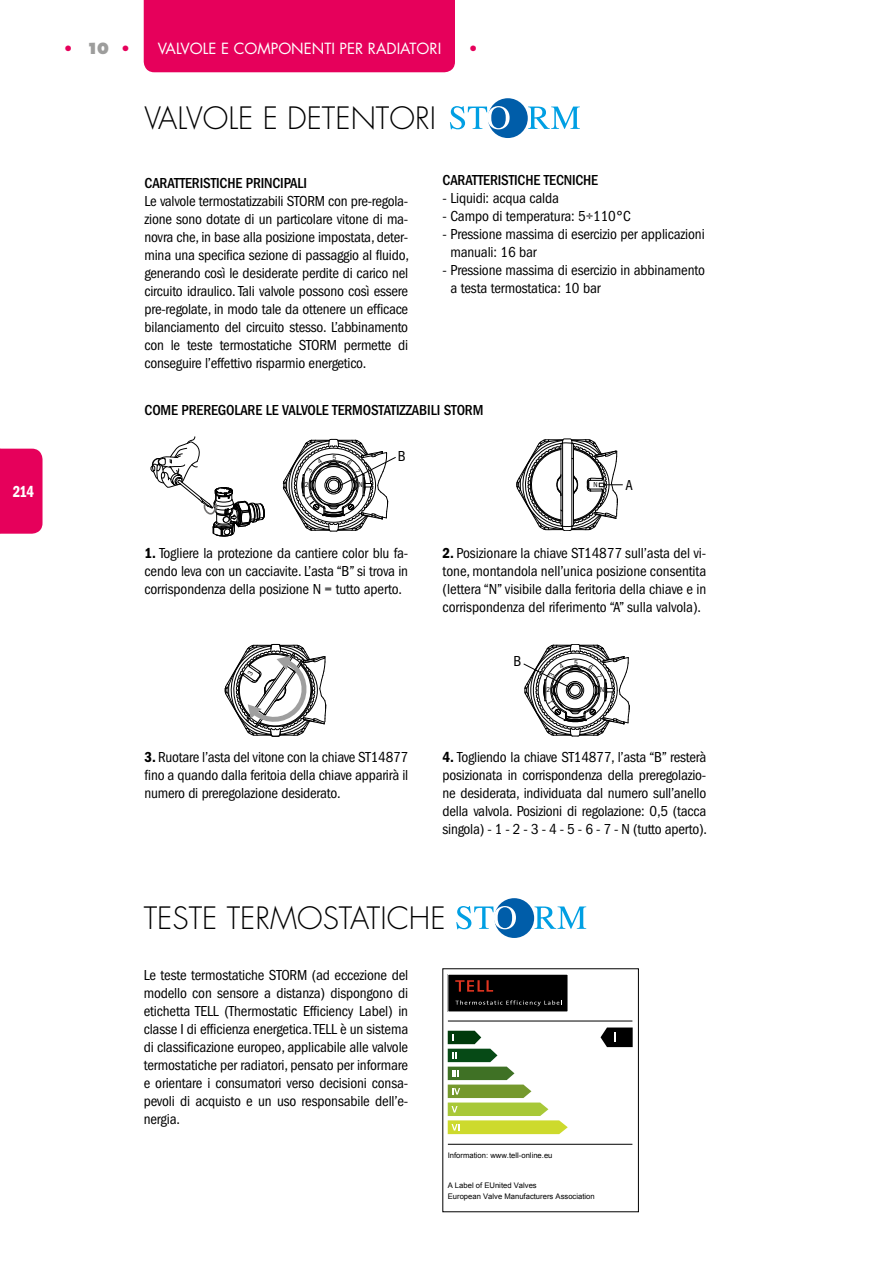
<style>
.page{position:relative;width:893px;height:1263px;background:#fff}
.page>*{position:absolute;margin:0;border:0;box-sizing:border-box;transform-origin:0 0}
.t1{font:300 30px "Futura";color:#000}
.t2{font:600 condensed 16.5px "Franklin Gothic";color:#fff;scale:.9 1}
.t3{font:condensed 15px/18px "Franklin Gothic";letter-spacing:-.01em;color:#000;text-align:justify}
.t4{font:500 condensed 15px "Franklin Gothic";letter-spacing:-.01em;color:#000}
.t5{font:15px "Futura";color:#fff}
.t6{font:15px "Futura";color:#e6005b}
.t7{font:7.65px/10.9px "Arial";color:#000}
.t8{font:condensed 7.35px "Franklin Gothic";color:#000}
.s1{font-weight:800;color:#9d9d9c}
.s2{font-weight:600}
</style>
<div class="page">
<div style="left:144px;top:1px;width:311px;height:71px;background:#e6005b"></div>
<hr style="left:144px;top:0;width:311px;height:1px;background:#e6005b">
<div style="left:0;top:449px;width:43px;height:85px;background:#e6005b"></div>
<div style="left:488px;top:98px;width:40px;height:40px;background:#005da9;border-radius:50%"></div>
<svg style="left:450px;top:106px;width:60px;height:23px"></svg>
<svg style="left:528px;top:107px;width:52px;height:22px"></svg>
<div style="left:494px;top:898px;width:40px;height:40px;background:#005da9;border-radius:50%"></div>
<svg style="left:456px;top:906px;width:60px;height:23px"></svg>
<svg style="left:534px;top:906px;width:52px;height:23px"></svg>
<img style="left:447px;top:974px;width:186px;height:171px">
<svg style="left:448px;top:974px;width:120px;height:38px;background:#171111"></svg>
<hr style="left:448px;top:1021px;width:184px;height:1px;background:#000">
<hr style="left:448px;top:1144px;width:184px;height:1px;background:#000">
<svg style="left:601px;top:1027px;width:32px;height:20px"></svg>
<svg style="left:448px;top:1031px;width:120px;height:103px"></svg>
<svg style="left:150px;top:437px;width:114px;height:99px"></svg>
<svg style="left:517px;top:439px;width:106px;height:92px"></svg>
<svg style="left:225px;top:644px;width:101px;height:93px"></svg>
<svg style="left:523px;top:644px;width:107px;height:93px"></svg>
<svg style="left:283px;top:439px;width:113px;height:93px"></svg>
<p class="t2" style="left:13px;top:482px;width:25px">214</p>
<p class="t6" style="left:64px;top:39px;width:68px">• <span class="s1">10</span> •</p>
<p class="t5" style="left:158px;top:39px;width:285px">VALVOLE E COMPONENTI PER RADIATORI</p>
<p class="t6" style="left:469px;top:39px;width:10px">•</p>
<h1 class="t1" style="left:145px;top:100px;width:293px">VALVOLE E DETENTORI</h1>
<p class="t4" style="left:145px;top:174px;width:164px">CARATTERISTICHE PRINCIPALI</p>
<p class="t3" style="left:145px;top:192px;width:266px">Le valvole termostatizzabili STORM con pre-regola&shy;zione sono dotate di un particolare vitone di ma&shy;novra che, in base alla posizione impostata, deter&shy;mina una specifica sezione di passaggio al fluido, generando così le desiderate perdite di carico nel circuito idraulico. Tali valvole possono così essere pre-regolate, in modo tale da ottenere un efficace bilanciamento del circuito stesso. L’abbinamento con le teste termostatiche STORM permette di conseguire l’effettivo risparmio energetico.</p>
<p class="t4" style="left:443px;top:172px;width:157px">CARATTERISTICHE TECNICHE</p>
<p class="t3" style="left:443px;top:189px;width:118px">- Liquidi: acqua calda</p>
<p class="t3" style="left:443px;top:207px;width:190px">- Campo di temperatura: 5÷110°C</p>
<p class="t3" style="left:450px;top:225px;width:256px;text-indent:-8px">- Pressione massima di esercizio per applicazioni manuali: 16 bar</p>
<p class="t3" style="left:450px;top:261px;width:256px;text-indent:-8px">- Pressione massima di esercizio in abbinamento a testa termostatica: 10 bar</p>
<p class="t4" style="left:145px;top:402px;width:340px">COME PREREGOLARE LE VALVOLE TERMOSTATIZZABILI STORM</p>
<p class="t3" style="left:398px;top:447px;width:9px">B</p>
<p class="t8" style="left:358px;top:480px;width:6px">N</p>
<p class="t8" style="left:594px;top:480px;width:6px">N</p>
<p class="t3" style="left:625px;top:477px;width:9px">A</p>
<p class="t3" style="left:145px;top:544px;width:265px"><span class="s2">1.</span> Togliere la protezione da cantiere color blu fa&shy;cendo leva con un cacciavite. L’asta “B” si trova in corrispondenza della posizione N = tutto aperto.</p>
<p class="t3" style="left:443px;top:544px;width:265px"><span class="s2">2.</span> Posizionare la chiave ST14877 sull’asta del vi&shy;tone, montandola nell’unica posizione consentita (lettera “N” visibile dalla feritoria della chiave e in corrispondenza del riferimento “A” sulla valvola).</p>
<p class="t3" style="left:513px;top:652px;width:9px">B</p>
<p class="t8" style="left:600px;top:685px;width:6px">N</p>
<p class="t3" style="left:145px;top:748px;width:265px"><span class="s2">3.</span> Ruotare l’asta del vitone con la chiave ST14877 fino a quando dalla feritoia della chiave apparirà il numero di preregolazione desiderato.</p>
<p class="t3" style="left:443px;top:748px;width:266px"><span class="s2">4.</span> Togliendo la chiave ST14877, l’asta “B” resterà posizionata in corrispondenza della preregolazio&shy;ne desiderata, individuata dal numero sull’anello della valvola. Posizioni di regolazione: 0,5 (tacca singola) - 1 - 2 - 3 - 4 - 5 - 6 - 7 - N (tutto aperto).</p>
<h1 class="t1" style="left:144px;top:899px;width:303px">TESTE TERMOSTATICHE</h1>
<p class="t3" style="left:144px;top:966px;width:266px">Le teste termostatiche STORM (ad eccezione del modello con sensore a distanza) dispongono di etichetta TELL (Thermostatic Efficiency Label) in classe I di efficienza energetica. TELL è un sistema di classificazione europeo, applicabile alle valvole termostatiche per radiatori, pensato per informare e orientare i consumatori verso decisioni consa&shy;pevoli di acquisto e un uso responsabile dell’e&shy;nergia.</p>
<p class="t7" style="left:448px;top:1149px;width:106px">Information: www.tell-online.eu</p>
<p class="t7" style="left:448px;top:1180px;width:149px">A Label of EUnited Valves<br>European Valve Manufacturers Association</p>
</div>
